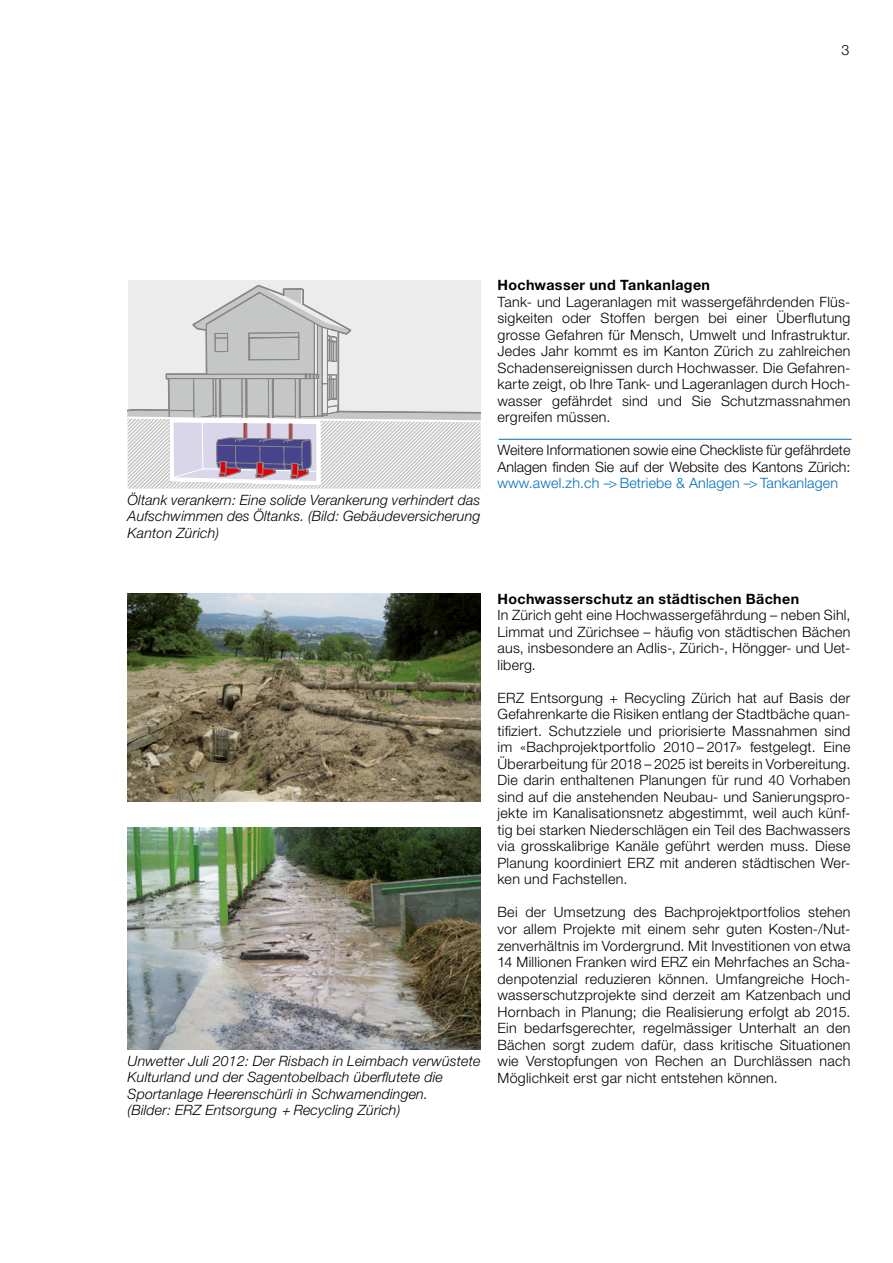
<style>
.page{position:relative;width:893px;height:1263px;background:#fff}
.page>*{position:absolute;margin:0;border:0;box-sizing:border-box;transform-origin:0 0}
.t1{font:300 14.25px/16.5px "Helvetica Neue LT";letter-spacing:.02em;color:#000;text-align:justify}
.t2{font:italic 300 14.25px/16.5px "Helvetica Neue LT";letter-spacing:.01em;color:#000;text-align:justify}
.t3{font:300 14.25px/16.5px "Helvetica Neue LT";color:#000}
.t4{font:700 14.25px "Helvetica Neue LT";letter-spacing:.025em;color:#000}
.t5{font:300 14.25px "Helvetica Neue LT";letter-spacing:.01em;color:#006fba}
</style>
<div class="page">
<svg style="left:128px;top:286px;width:352px;height:203px;background:#d4d3d7"></svg>
<img style="left:128px;top:594px;width:352px;height:208px">
<img style="left:128px;top:827px;width:352px;height:222px">
<hr style="left:499px;top:439px;width:352px;height:1px;background:#006fba">
<p class="t1" style="left:841px;top:41px;width:9px">3</p>
<p class="t2" style="left:128px;top:491px;width:354px">Öltank verankern: Eine solide Verankerung verhindert das Aufschwimmen des Öltanks. (Bild: Gebäudeversicherung Kanton Zürich)</p>
<p class="t4" style="left:497px;top:276px;width:214px">Hochwasser und Tankanlagen</p>
<p class="t1" style="left:497px;top:293px;width:354px;text-align:left">Tank- und Lageranlagen mit wassergefährdenden Flüs&shy;sigkeiten oder Stoffen bergen bei einer Überflutung grosse Gefahren für Mensch, Umwelt und Infrastruktur.<br>Jedes Jahr kommt es im Kanton Zürich zu zahlreichen Schadensereignissen durch Hochwasser. Die Gefahren&shy;karte zeigt, ob Ihre Tank- und Lageranlagen durch Hoch&shy;wasser gefährdet sind und Sie Schutzmassnahmen ergreifen müssen.</p>
<p class="t3" style="left:497px;top:442px;width:354px">Weitere Informationen sowie eine Checkliste für gefährdete<br>Anlagen finden Sie auf der Website des Kantons Zürich:</p>
<p class="t5" style="left:497px;top:475px;width:342px">www.awel.zh.ch –&gt; Betriebe &amp; Anlagen –&gt; Tankanlagen</p>
<p class="t2" style="left:128px;top:1052px;width:354px;text-align:left">Unwetter Juli 2012: Der Risbach in Leimbach verwüstete Kulturland und der Sagentobelbach überflutete die Sportanlage Heerenschürli in Schwamendingen.<br>(Bilder: ERZ Entsorgung + Recycling Zürich)</p>
<p class="t4" style="left:497px;top:590px;width:303px">Hochwasserschutz an städtischen Bächen</p>
<p class="t1" style="left:497px;top:607px;width:354px">In Zürich geht eine Hochwassergefährdung – neben Sihl, Limmat und Zürichsee – häufig von städtischen Bächen aus, insbesondere an Adlis-, Zürich-, Höngger- und Uet&shy;liberg.</p>
<p class="t1" style="left:497px;top:689px;width:354px">ERZ Entsorgung + Recycling Zürich hat auf Basis der Gefahrenkarte die Risiken entlang der Stadtbäche quan&shy;tifiziert. Schutzziele und priorisierte Massnahmen sind im «Bachprojektportfolio 2010 – 2017» festgelegt. Eine Überarbeitung für 2018 – 2025 ist bereits in Vorbereitung.<br>Die darin enthaltenen Planungen für rund 40 Vorhaben sind auf die anstehenden Neubau- und Sanierungspro&shy;jekte im Kanalisationsnetz abgestimmt, weil auch künf&shy;tig bei starken Niederschlägen ein Teil des Bachwassers via grosskalibrige Kanäle geführt werden muss. Diese Planung koordiniert ERZ mit anderen städtischen Wer&shy;ken und Fachstellen.</p>
<p class="t1" style="left:497px;top:904px;width:354px">Bei der Umsetzung des Bachprojektportfolios stehen vor allem Projekte mit einem sehr guten Kosten-/Nut&shy;zenverhältnis im Vordergrund. Mit Investitionen von etwa 14 Millionen Franken wird ERZ ein Mehrfaches an Scha&shy;denpotenzial reduzieren können. Umfangreiche Hoch&shy;wasserschutzprojekte sind derzeit am Katzenbach und Hornbach in Planung; die Realisierung erfolgt ab 2015.<br>Ein bedarfsgerechter, regelmässiger Unterhalt an den Bächen sorgt zudem dafür, dass kritische Situationen wie Verstopfungen von Rechen an Durchlässen nach Möglichkeit erst gar nicht entstehen können.</p>
</div>
